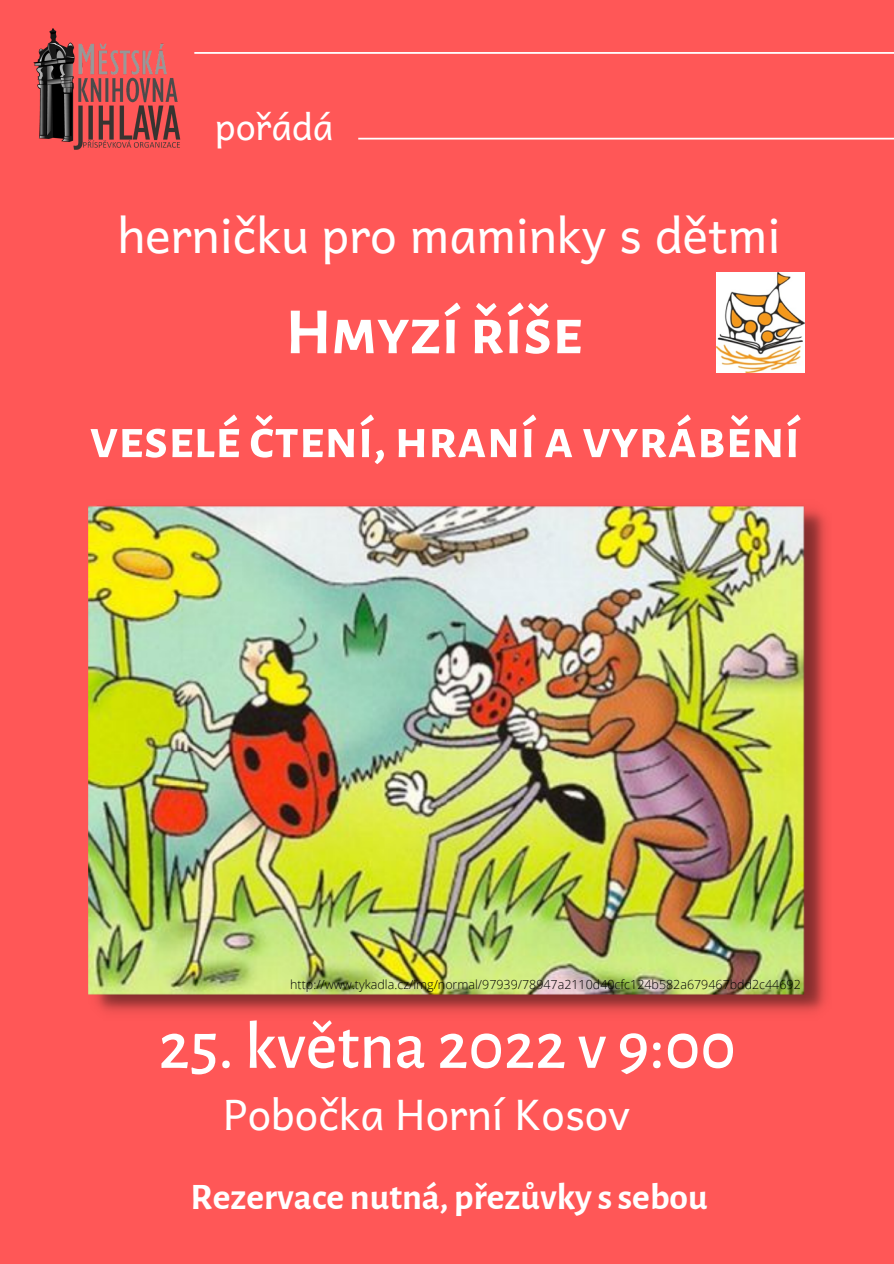
<style>
.page{position:relative;width:894px;height:1264px;background:#fff}
.page>*{position:absolute;margin:0;border:0;box-sizing:border-box;transform-origin:0 0}
.t1{font:500 67.5px "Alegreya Sans";color:#fff}
.t2{font:700 66px "Alegreya Sans SC";color:#fff}
.t3{font:700 55.5px "Alegreya Sans SC";color:#fff}
.t4{font:48px "Andika";color:#fff}
.t5{font:42px "Andika";color:#fff}
.t6{font:700 37.5px "Alegreya Sans";color:#fff}
.t7{font:36px "Andika";color:#fff}
.t8{font:300 12.45px "Open Sans";color:#000}
</style>
<div class="page">
<div style="left:0;top:0;width:893px;height:1263px;background:#ff5757"></div>
<svg style="left:194px;top:52px;width:699px;height:2px"></svg>
<svg style="left:358px;top:138px;width:535px;height:1px"></svg>
<img style="left:716px;top:272px;width:88px;height:100px">
<img style="left:33px;top:28px;width:148px;height:122px">
<img style="left:88px;top:505px;width:739px;height:508px">
<p class="t7" style="left:215px;top:96px;width:119px">pořádá</p>
<p class="t4" style="left:118px;top:194px;width:664px">herničku pro maminky s dětmi</p>
<p class="t2" style="left:285px;top:300px;width:298px">Hmyzí říše</p>
<p class="t3" style="left:89px;top:413px;width:712px">veselé čtení,hraní a vyrábění</p>
<p class="t8" style="left:290px;top:975px;width:512px">http://www.tykadla.cz/img/normal/97939/78947a2110d40cfc124b582a679467bdd2c44692</p>
<p class="t1" style="left:158px;top:1013px;width:578px">25. května 2022 v 9:00</p>
<p class="t5" style="left:223px;top:1078px;width:408px">Pobočka Horní Kosov</p>
<p class="t6" style="left:190px;top:1178px;width:518px">Rezervace nutná, přezůvky ssebou</p>
</div>
